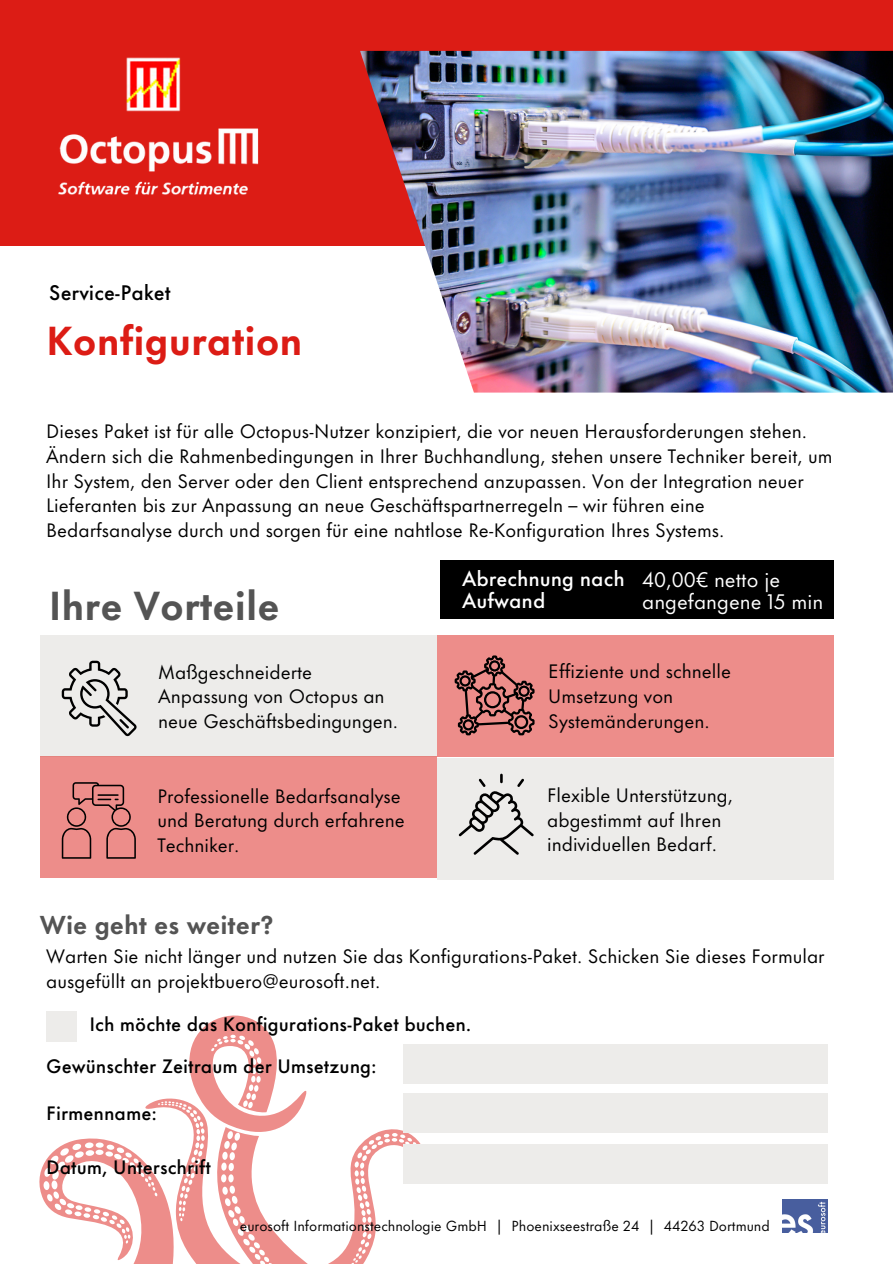
<style>
.page{position:relative;width:893px;height:1264px;background:#fff}
.page>*{position:absolute;margin:0;border:0;box-sizing:border-box;transform-origin:0 0}
.t1{font:700 37.5px "Futura Now Text";color:#dc1c15}
.t2{font:700 37.5px "Futura Now Text";color:#545454}
.t3{font:700 24px "Futura Now Text";color:#545454}
.t4{font:19.5px/21.3px "Futura Now Text";color:#fff}
.t5{font:500 19.5px/21.3px "Futura Now Text";color:#fff}
.t6{font:500 19.5px "Futura Now Text";color:#000}
.t7{font:18px/24.8px "Futura Now Text";color:#000}
.t8{font:500 18px "Futura Now Text";color:#000}
.t9{font:13.5px "Futura Now Text";color:#000}
</style>
<div class="page">
<div style="left:46px;top:1011px;width:31px;height:31px;background:#edecea"></div>
<svg style="left:39px;top:1015px;width:389px;height:248px"></svg>
<div style="left:403px;top:1144px;width:424px;height:39px;background:#edecea"></div>
<div style="left:403px;top:1093px;width:424px;height:39px;background:#edecea"></div>
<div style="left:403px;top:1044px;width:424px;height:39px;background:#edecea"></div>
<div style="left:0;top:0;width:892px;height:246px;background:#dc1c15"></div>
<div style="left:40px;top:635px;width:397px;height:121px;background:#edecea"></div>
<div style="left:437px;top:635px;width:396px;height:121px;background:#ed8d8a"></div>
<div style="left:40px;top:756px;width:397px;height:122px;background:#ed8d8a"></div>
<div style="left:437px;top:757px;width:396px;height:122px;background:#edecea"></div>
<img style="left:126px;top:57px;width:55px;height:55px">
<img style="left:58px;top:128px;width:201px;height:67px">
<div style="left:440px;top:560px;width:393px;height:59px;background:#000"></div>
<img style="left:782px;top:1199px;width:45px;height:33px">
<svg style="left:458px;top:773px;width:75px;height:81px"></svg>
<svg style="left:62px;top:660px;width:75px;height:76px"></svg>
<svg style="left:62px;top:782px;width:74px;height:76px"></svg>
<svg style="left:454px;top:655px;width:80px;height:80px"></svg>
<img style="left:360px;top:51px;width:532px;height:341px">
<p class="t6" style="left:49px;top:282px;width:123px">Service-Paket</p>
<h1 class="t1" style="left:46px;top:320px;width:258px">Konfiguration</h1>
<p class="t7" style="left:46px;top:419px;width:787px">Dieses Paket ist für alle Octopus-Nutzer konzipiert, die vor neuen Herausforderungen stehen.<br>Ändern sich die Rahmenbedingungen in Ihrer Buchhandlung, stehen unsere Techniker bereit, um Ihr System, den Server oder den Client entsprechend anzupassen. Von der Integration neuer Lieferanten bis zur Anpassung an neue Geschäftspartnerregeln – wir führen eine Bedarfsanalyse durch und sorgen für eine nahtlose Re-Konfiguration Ihres Systems.</p>
<h1 class="t2" style="left:49px;top:585px;width:232px">Ihre Vorteile</h1>
<p class="t7" style="left:158px;top:660px;width:241px">Maßgeschneiderte<br>Anpassung von Octopus an neue Geschäftsbedingungen.</p>
<p class="t7" style="left:157px;top:784px;width:249px">Professionelle Bedarfsanalyse und Beratung durch erfahrene<br>Techniker.</p>
<p class="t5" style="left:462px;top:569px;width:164px">Abrechnung nach<br>Aufwand</p>
<p class="t4" style="left:642px;top:570px;width:182px">40,00€ netto je angefangene 15 min</p>
<p class="t7" style="left:548px;top:660px;width:184px">Effiziente und schnelle<br>Umsetzung von<br>Systemänderungen.</p>
<p class="t7" style="left:547px;top:783px;width:187px">Flexible Unterstützung, abgestimmt auf Ihren individuellen Bedarf.</p>
<h2 class="t3" style="left:40px;top:911px;width:235px">Wie geht es weiter?</h2>
<p class="t7" style="left:46px;top:944px;width:779px">Warten Sie nicht länger und nutzen Sie das Konfigurations-Paket. Schicken Sie dieses Formular ausgefüllt an projektbuero@eurosoft.net.</p>
<p class="t8" style="left:89px;top:1014px;width:383px">Ich möchte das Konfigurations-Paket buchen.</p>
<p class="t8" style="left:46px;top:1056px;width:332px">Gewünschter Zeitraum der Umsetzung:</p>
<p class="t8" style="left:46px;top:1103px;width:112px">Firmenname:</p>
<p class="t8" style="left:46px;top:1156px;width:166px">Datum, Unterschrift</p>
<p class="t9" style="left:240px;top:1218px;width:531px">eurosoft Informationstechnologie GmbH | Phoenixseestraße 24 | 44263 Dortmund</p>
</div>
